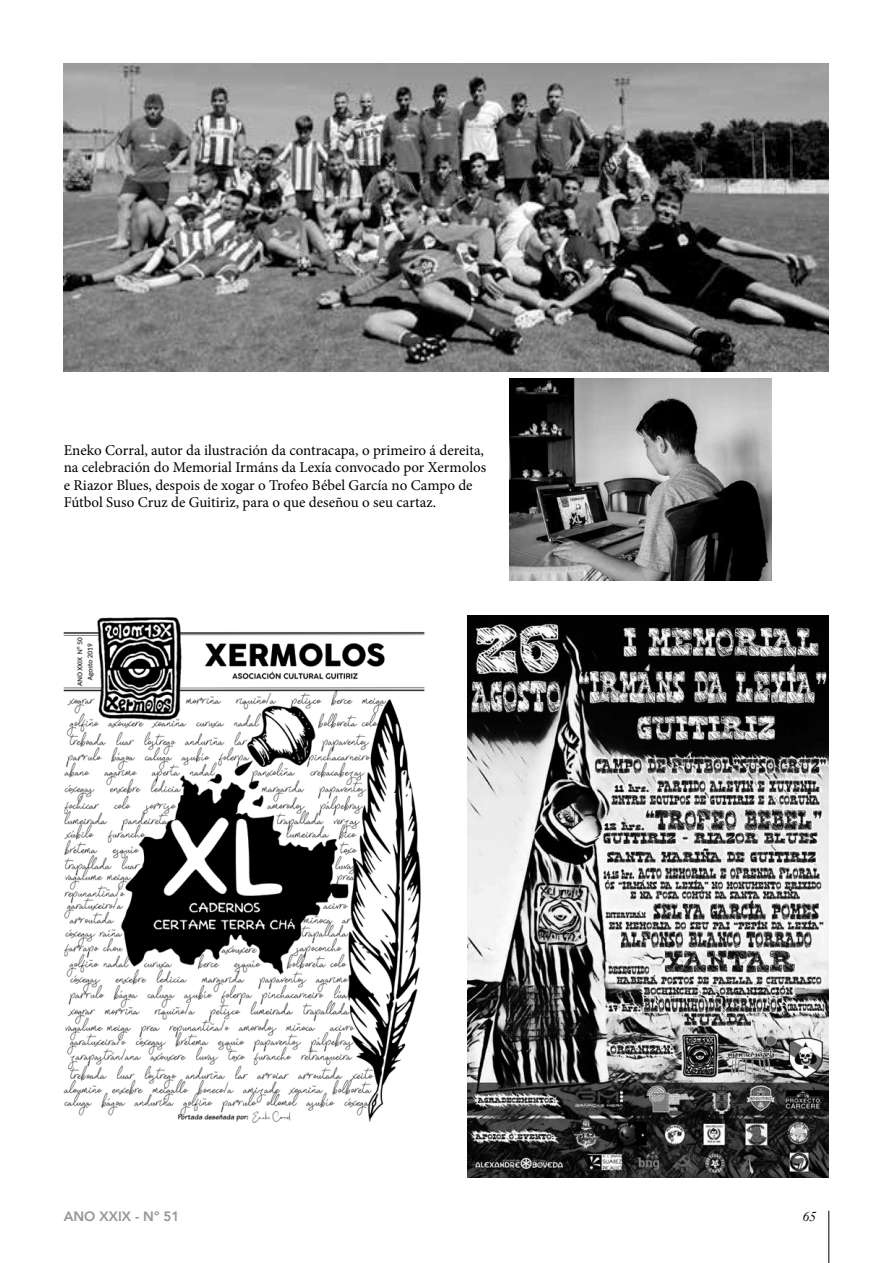
<style>
.page{position:relative;width:893px;height:1263px;background:#fff}
.page>*{position:absolute;margin:0;border:0;box-sizing:border-box;transform-origin:0 0}
.t1{font:15px/17.2px "Minion Pro";color:#000}
.t2{font:800 13.5px "Avenir";color:#939598}
.t3{font:13.5px "Dutch 766 BT Italic A";color:#000}
</style>
<div class="page">
<hr style="left:828px;top:1211px;width:1px;height:52px;background:#000">
<img style="left:64px;top:64px;width:764px;height:307px">
<img style="left:510px;top:378px;width:261px;height:202px">
<img style="left:468px;top:615px;width:360px;height:563px">
<img style="left:64px;top:617px;width:361px;height:506px">
<p class="t1" style="left:64px;top:442px;width:424px">Eneko Corral, autor da ilustración da contracapa, o primeiro á dereita, na celebración do Memorial Irmáns da Lexía convocado por Xermolos e Riazor Blues, despois de xogar o Trofeo Bébel García no Campo de Fútbol Suso Cruz de Guitiriz, para o que deseñou o seu cartaz.</p>
<p class="t2" style="left:64px;top:1205px;width:117px">ANO XXIX - Nº 51</p>
<p class="t3" style="left:803px;top:1208px;width:15px">65</p>
</div>
